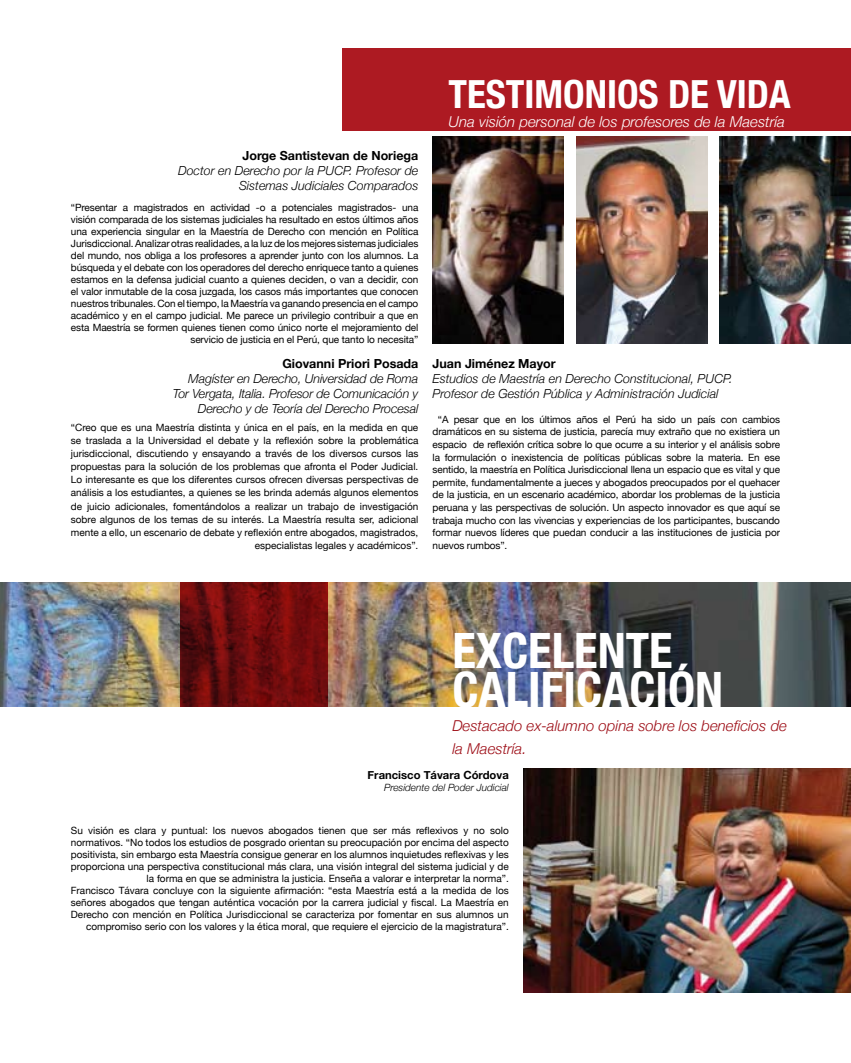
<style>
.page{position:relative;width:851px;height:1063px;background:#fff}
.page>*{position:absolute;margin:0;border:0;box-sizing:border-box;transform-origin:0 0}
.t1{font:700 condensed 48.75px/38.8px "Helvetica Neue";color:#fff}
.t2{font:700 condensed 38.75px "Helvetica Neue";color:#fff}
.t3{font:italic 300 15px/23.8px "Helvetica Neue";color:#9d0d16}
.t4{font:italic 300 15px "Helvetica Neue";color:#fff}
.t5{font:italic 300 12.5px/15px "Helvetica Neue";color:#000;text-align:right}
.t6{font:700 12.5px "Helvetica Neue";color:#000}
.t7{font:700 11.25px "Helvetica Neue";color:#000}
.t8{font:10px/12px "Helvetica Neue";color:#000;text-align:right}
.t9{font:italic 300 10px "Helvetica Neue";color:#000}
</style>
<div class="page">
<img style="left:576px;top:136px;width:131px;height:208px">
<img style="left:432px;top:136px;width:131px;height:208px">
<img style="left:719px;top:136px;width:131px;height:208px">
<div style="left:342px;top:48px;width:508px;height:82px;background:#ad1a22"></div>
<img style="left:523px;top:768px;width:327px;height:224px">
<img style="left:0;top:582px;width:850px;height:125px">
<svg style="left:181px;top:582px;width:147px;height:125px;background:#6c0c0d"></svg>
<p class="t6" style="left:242px;top:148px;width:177px">Jorge Santistevan de Noriega</p>
<p class="t5" style="left:178px;top:163px;width:242px">Doctor en Derecho por la PUCP. Profesor de<br>Sistemas Judiciales Comparados</p>
<p class="t8" style="left:71px;top:201px;width:349px">“Presentar a magistrados en actividad -o a potenciales magistrados- una visión comparada de los sistemas judiciales ha resultado en estos últimos años una experiencia singular en la Maestría de Derecho con mención en Política Jurisdiccional. Analizar otras realidades, a la luz de los mejores sistemas judiciales del mundo, nos obliga a los profesores a aprender junto con los alumnos. La búsqueda y el debate con los operadores del derecho enriquece tanto a quienes estamos en la defensa judicial cuanto a quienes deciden, o van a decidir, con el valor inmutable de la cosa juzgada, los casos más importantes que conocen nuestros tribunales. Con el tiempo, la Maestría va ganando presencia en el campo académico y en el campo judicial. Me parece un privilegio contribuir a que en esta Maestría se formen quienes tienen como único norte el mejoramiento del servicio de justicia en el Perú, que tanto lo necesita”</p>
<p class="t6" style="left:282px;top:356px;width:137px">Giovanni Priori Posada</p>
<p class="t5" style="left:173px;top:371px;width:247px">Magíster en Derecho, Universidad de Roma<br>Tor Vergata, Italia. Profesor de Comunicación y<br>Derecho y de Teoría del Derecho Procesal</p>
<p class="t8" style="left:71px;top:421px;width:349px;line-height:13.1px">“Creo que es una Maestría distinta y única en el país, en la medida en que se traslada a la Universidad el debate y la reflexión sobre la problemática jurisdiccional, discutiendo y ensayando a través de los diversos cursos las propuestas para la solución de los problemas que afronta el Poder Judicial.<br>Lo interesante es que los diferentes cursos ofrecen diversas perspectivas de análisis a los estudiantes, a quienes se les brinda además algunos elementos de juicio adicionales, fomentándolos a realizar un trabajo de investigación sobre algunos de los temas de su interés. La Maestría resulta ser, adicional mente a ello, un escenario de debate y reflexión entre abogados, magistrados, especialistas legales y académicos”.</p>
<h2 class="t2" style="left:448px;top:71px;width:344px">TESTIMONIOS DE VIDA</h2>
<h3 class="t4" style="left:448px;top:113px;width:338px">Una visión personal de los profesores de la Maestría</h3>
<p class="t6" style="left:432px;top:356px;width:125px">Juan Jiménez Mayor</p>
<p class="t5" style="left:432px;top:371px;width:301px;text-align:left">Estudios de Maestría en Derecho Constitucional, PUCP.<br>Profesor de Gestión Pública y Administración Judicial</p>
<p class="t8" style="left:432px;top:413px;width:349px;line-height:12.6px;text-align:justify;text-indent:5px">“A pesar que en los últimos años el Perú ha sido un país con cambios dramáticos en su sistema de justicia, parecía muy extraño que no existiera un espacio de reflexión crítica sobre lo que ocurre a su interior y el análisis sobre la formulación o inexistencia de políticas públicas sobre la materia. En ese sentido, la maestría en Política Jurisdiccional llena un espacio que es vital y que permite, fundamentalmente a jueces y abogados preocupados por el quehacer de la justicia, en un escenario académico, abordar los problemas de la justicia peruana y las perspectivas de solución. Un aspecto innovador es que aquí se trabaja mucho con las vivencias y experiencias de los participantes, buscando formar nuevos líderes que puedan conducir a las instituciones de justicia por nuevos rumbos”.</p>
<h1 class="t1" style="left:452px;top:631px;width:272px">EXCELENTE<br>CALIFICACIÓN</h1>
<h3 class="t3" style="left:452px;top:713px;width:336px">Destacado ex-alumno opina sobre los beneficios de la Maestría.</h3>
<p class="t7" style="left:367px;top:768px;width:143px">Francisco Távara Córdova</p>
<p class="t9" style="left:384px;top:781px;width:126px">Presidente del Poder Judicial</p>
<p class="t8" style="left:71px;top:825px;width:439px">Su visión es clara y puntual: los nuevos abogados tienen que ser más reflexivos y no solo normativos. “No todos los estudios de posgrado orientan su preocupación por encima del aspecto positivista, sin embargo esta Maestría consigue generar en los alumnos inquietudes reflexivas y les proporciona una perspectiva constitucional más clara, una visión integral del sistema judicial y de la forma en que se administra la justicia. Enseña a valorar e interpretar la norma”.<br>Francisco Távara concluye con la siguiente afirmación: “esta Maestría está a la medida de los señores abogados que tengan auténtica vocación por la carrera judicial y fiscal. La Maestría en Derecho con mención en Política Jurisdiccional se caracteriza por fomentar en sus alumnos un compromiso serio con los valores y la ética moral, que requiere el ejercicio de la magistratura”.</p>
</div>
